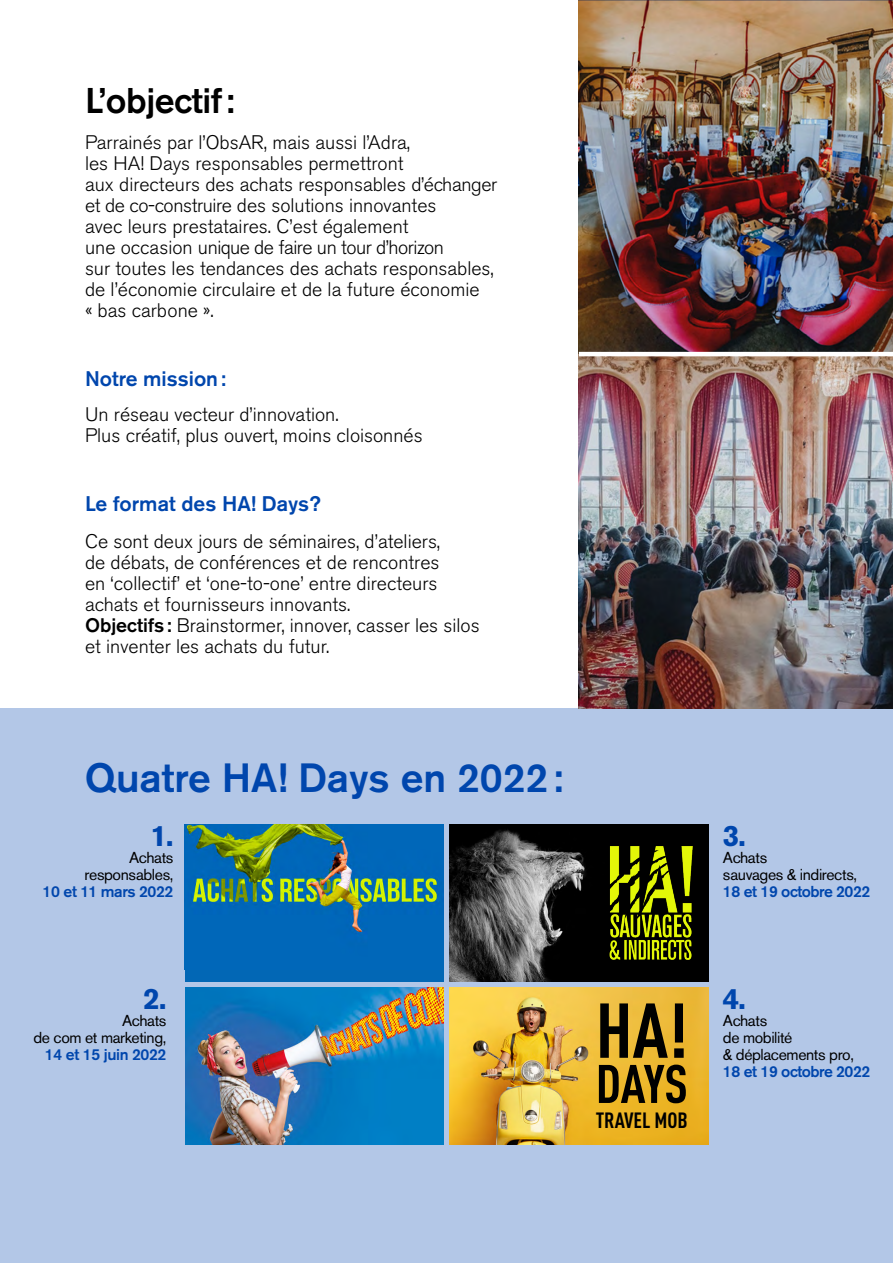
<style>
.page{position:relative;width:893px;height:1263px;background:#fff}
.page>*{position:absolute;margin:0;border:0;box-sizing:border-box;transform-origin:0 0}
.t1{font:700 condensed 76.35px "DIN Pro";color:#000}
.t2{font:700 condensed 53.4px "DIN Pro";color:#000}
.t3{font:500 40.5px "Akzidenz Grotesk BE";color:#0046ad}
.t4{font:500 35.4px "Akzidenz Grotesk BE";letter-spacing:-.01em;color:#000}
.t5{font:700 29.25px "Akzidenz Grotesk BE";color:#0046ad}
.t6{font:700 condensed 21.75px "DIN Pro";color:#000}
.t7{font:500 21px "Akzidenz Grotesk BE";color:#0046ad}
.t8{font:300 19.5px/21px "Akzidenz Grotesk BE";color:#000}
.t9{font:15.75px/16.8px "Akzidenz Grotesk BE";letter-spacing:-.025em;color:#000;text-align:right}
.t10{font:500 15.75px "Akzidenz Grotesk BE";letter-spacing:-.025em;color:#0046ad}
.s1{font-weight:500}
</style>
<div class="page">
<div style="left:0;top:708px;width:893px;height:555px;background:#b3c7e7"></div>
<img style="left:579px;top:0;width:314px;height:352px">
<img style="left:579px;top:356px;width:314px;height:352px">
<div style="left:185px;top:824px;width:258px;height:157px;background:#0267b5"></div>
<img style="left:186px;top:824px;width:252px;height:114px">
<img style="left:185px;top:987px;width:258px;height:157px">
<img style="left:450px;top:824px;width:258px;height:157px">
<img style="left:606px;top:845px;width:90px;height:115px">
<img style="left:450px;top:987px;width:258px;height:157px">
<h3 class="t4" style="left:85px;top:79px;width:151px">L’objectif:</h3>
<p class="t8" style="left:85px;top:132px;width:414px">Parrainés par l’ObsAR, mais aussi l’Adra,<br>les HA! Days responsables permettront<br>aux directeurs des achats responsables d’échanger et de co-construire des solutions innovantes<br>avec leurs prestataires. C’est également<br>une occasion unique de faire un tour d’horizon<br>sur toutes les tendances des achats responsables, de l’économie circulaire et de la future économie<br>« bas carbone ».</p>
<p class="t7" style="left:85px;top:365px;width:142px">Notre mission:</p>
<p class="t8" style="left:85px;top:405px;width:339px">Un réseau vecteur d’innovation.<br>Plus créatif, plus ouvert, moins cloisonnés</p>
<p class="t7" style="left:85px;top:491px;width:237px">Le format des HA! Days?</p>
<p class="t8" style="left:85px;top:531px;width:396px">Ce sont deux jours de séminaires, d’ateliers,<br>de débats, de conférences et de rencontres<br>en ‘collectif’ et ‘one-to-one’ entre directeurs achats et fournisseurs innovants.<br><span class="s1">Objectifs:</span> Brainstormer, innover, casser les silos et inventer les achats du futur.</p>
<h3 class="t3" style="left:85px;top:752px;width:480px">Quatre HA! Days en 2022:</h3>
<h3 class="t5" style="left:150px;top:819px;width:25px">1.</h3>
<p class="t9" style="left:85px;top:849px;width:90px">Achats responsables,</p>
<p class="t10" style="left:42px;top:881px;width:132px">10 et 11 mars 2022</p>
<h3 class="t5" style="left:723px;top:819px;width:25px">3.</h3>
<p class="t9" style="left:723px;top:849px;width:136px;text-align:left">Achats<br>sauvages &amp; indirects,</p>
<p class="t10" style="left:723px;top:881px;width:149px">18 et 19 octobre 2022</p>
<h3 class="t5" style="left:143px;top:982px;width:25px">2.</h3>
<p class="t9" style="left:33px;top:1012px;width:134px">Achats<br>de com et marketing,</p>
<p class="t10" style="left:45px;top:1045px;width:123px">14 et 15 juin 2022</p>
<h1 class="t1" style="left:596px;top:973px;width:94px">HA!</h1>
<h2 class="t2" style="left:596px;top:1043px;width:94px">DAYS</h2>
<p class="t6" style="left:596px;top:1104px;width:94px">TRAVEL MOB</p>
<h3 class="t5" style="left:723px;top:982px;width:25px">4.</h3>
<p class="t9" style="left:723px;top:1012px;width:133px;text-align:left">Achats<br>de mobilité<br>&amp; déplacements pro,</p>
<p class="t10" style="left:723px;top:1061px;width:149px">18 et 19 octobre 2022</p>
</div>
